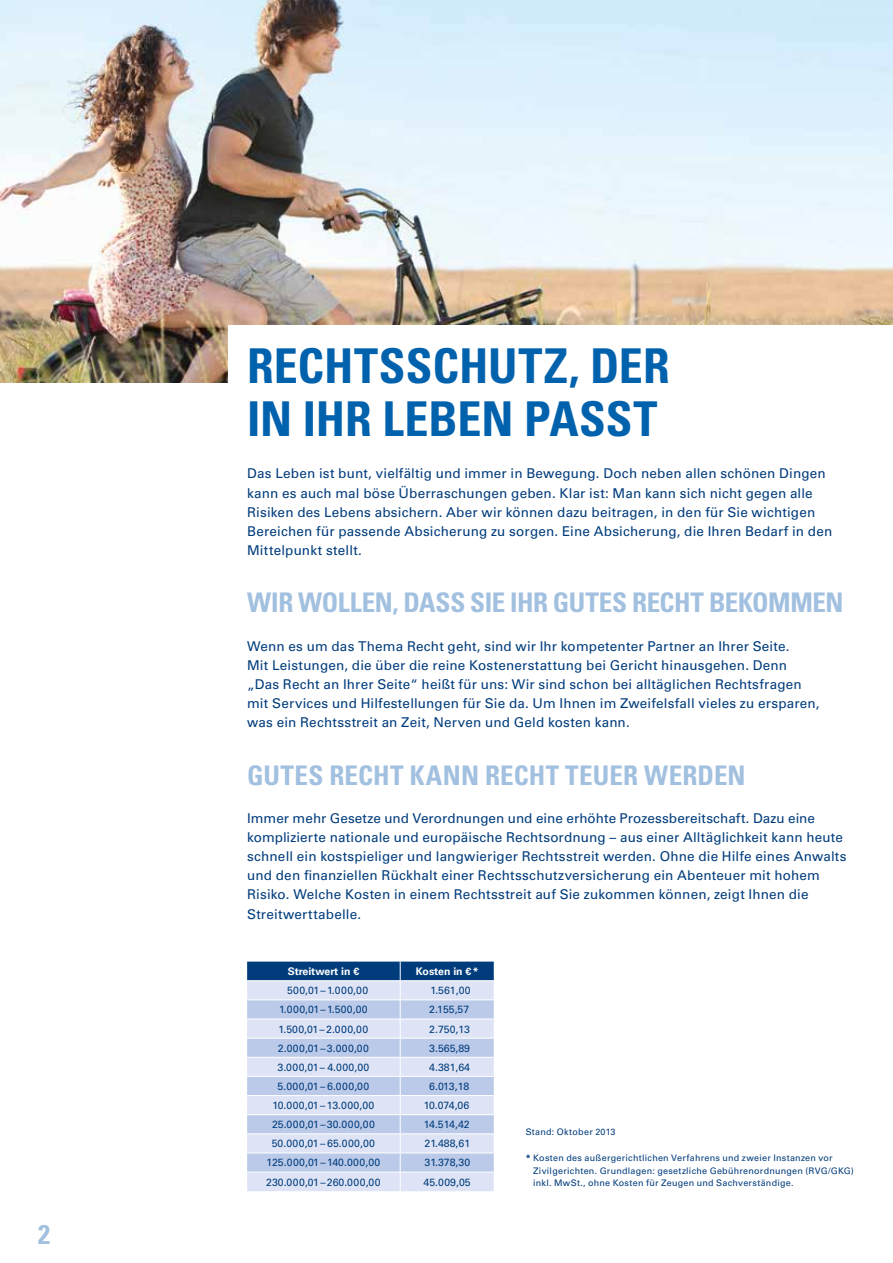
<style>
.page{position:relative;width:893px;height:1263px;background:#fff}
.page>*{position:absolute;margin:0;border:0;box-sizing:border-box;transform-origin:0 0}
.t1{font:700 condensed 48px/52.8px "Univers LT";color:#0061ad}
.t2{font:700 condensed 27px "Univers LT";color:#a2c0df}
.t3{font:13.5px/19.2px "Univers LT";letter-spacing:.01em;color:#003c7c}
.t4{font:10.5px "Univers LT";letter-spacing:.04em;color:#003c7c}
.t5{font:10.5px "Univers LT";color:#003c7c}
.t6{font:10.5px "Univers LT";letter-spacing:.02em;color:#003c7c}
.t7{font:700 10.5px "Univers LT";color:#fff}
.t8{font:9px/12.8px "Univers LT";letter-spacing:.03em;color:#003c7c}
.s1{font-weight:700}
</style>
<div class="page">
<img style="left:0;top:0;width:893px;height:383px">
<div style="left:228px;top:325px;width:665px;height:115px;background:#fff"></div>
<svg style="left:247px;top:961px;width:247px;height:230px;background:#c0cde7"></svg>
<h2 class="t2" style="left:38px;top:1218px;width:13px">2</h2>
<h1 class="t1" style="left:247px;top:339px;width:424px">RECHTSSCHUTZ, DER<br>IN IHR LEBEN PASST</h1>
<p class="t3" style="left:247px;top:464px;width:587px">Das Leben ist bunt, vielfältig und immer in Bewegung. Doch neben allen schönen Dingen kann es auch mal böse Überraschungen geben. Klar ist: Man kann sich nicht gegen alle Risiken des Lebens absichern. Aber wir können dazu beitragen, in den für Sie wichtigen Bereichen für passende Absicherung zu sorgen. Eine Absicherung, die Ihren Bedarf in den Mittelpunkt stellt.</p>
<h2 class="t2" style="left:247px;top:586px;width:598px">WIR WOLLEN, DASS SIE IHR GUTES RECHT BEKOMMEN</h2>
<p class="t3" style="left:247px;top:636px;width:574px">Wenn es um das Thema Recht geht, sind wir Ihr kompetenter Partner an Ihrer Seite.<br>Mit Leistungen, die über die reine Kostenerstattung bei Gericht hinausgehen. Denn „Das Recht an Ihrer Seite“ heißt für uns: Wir sind schon bei alltäglichen Rechtsfragen mit Services und Hilfestellungen für Sie da. Um Ihnen im Zweifelsfall vieles zu ersparen, was ein Rechtsstreit an Zeit, Nerven und Geld kosten kann.</p>
<h2 class="t2" style="left:247px;top:758px;width:500px">GUTES RECHT KANN RECHT TEUER WERDEN</h2>
<p class="t3" style="left:247px;top:808px;width:601px">Immer mehr Gesetze und Verordnungen und eine erhöhte Prozessbereitschaft. Dazu eine komplizierte nationale und europäische Rechtsordnung – aus einer Alltäglichkeit kann heute schnell ein kostspieliger und langwieriger Rechtsstreit werden. Ohne die Hilfe eines Anwalts und den finanziellen Rückhalt einer Rechtsschutzversicherung ein Abenteuer mit hohem Risiko. Welche Kosten in einem Rechtsstreit auf Sie zukommen können, zeigt Ihnen die Streitwerttabelle.</p>
<p class="t7" style="left:288px;top:965px;width:73px">Streitwert in €</p>
<p class="t7" style="left:416px;top:965px;width:64px">Kosten in €*</p>
<p class="t4" style="left:287px;top:984px;width:82px">500,01–1.000,00</p>
<p class="t5" style="left:431px;top:984px;width:42px">1.561,00</p>
<p class="t4" style="left:279px;top:1003px;width:90px">1.000,01–1.500,00</p>
<p class="t5" style="left:429px;top:1003px;width:41px">2.155,57</p>
<p class="t4" style="left:279px;top:1022px;width:91px">1.500,01–2.000,00</p>
<p class="t5" style="left:429px;top:1022px;width:42px">2.750,13</p>
<p class="t4" style="left:278px;top:1042px;width:93px">2.000,01–3.000,00</p>
<p class="t5" style="left:429px;top:1042px;width:42px">3.565,89</p>
<p class="t4" style="left:277px;top:1061px;width:93px">3.000,01– 4.000,00</p>
<p class="t5" style="left:429px;top:1061px;width:42px">4.381,64</p>
<p class="t4" style="left:278px;top:1080px;width:93px">5.000,01– 6.000,00</p>
<p class="t5" style="left:429px;top:1080px;width:41px">6.013,18</p>
<p class="t4" style="left:272px;top:1099px;width:104px">10.000,01–13.000,00</p>
<p class="t5" style="left:424px;top:1099px;width:47px">10.074,06</p>
<p class="t4" style="left:272px;top:1118px;width:104px">25.000,01–30.000,00</p>
<p class="t5" style="left:424px;top:1118px;width:47px">14.514,42</p>
<p class="t4" style="left:272px;top:1137px;width:105px">50.000,01– 65.000,00</p>
<p class="t5" style="left:425px;top:1137px;width:47px">21.488,61</p>
<p class="t6" style="left:266px;top:1156px;width:115px">125.000,01–140.000,00</p>
<p class="t5" style="left:425px;top:1156px;width:47px">31.378,30</p>
<p class="t6" style="left:266px;top:1175px;width:116px">230.000,01–260.000,00</p>
<p class="t5" style="left:424px;top:1175px;width:49px">45.009,05</p>
<p class="t8" style="left:526px;top:1126px;width:91px">Stand: Oktober 2013</p>
<p class="t8" style="left:533px;top:1151px;width:322px;text-indent:-8px"><span class="s1">*</span> Kosten des außergerichtlichen Verfahrens und zweier Instanzen vor<br>Zivilgerichten. Grundlagen: gesetzliche Gebührenordnungen (RVG/GKG) inkl. MwSt., ohne Kosten für Zeugen und Sachverständige.</p>
</div>
